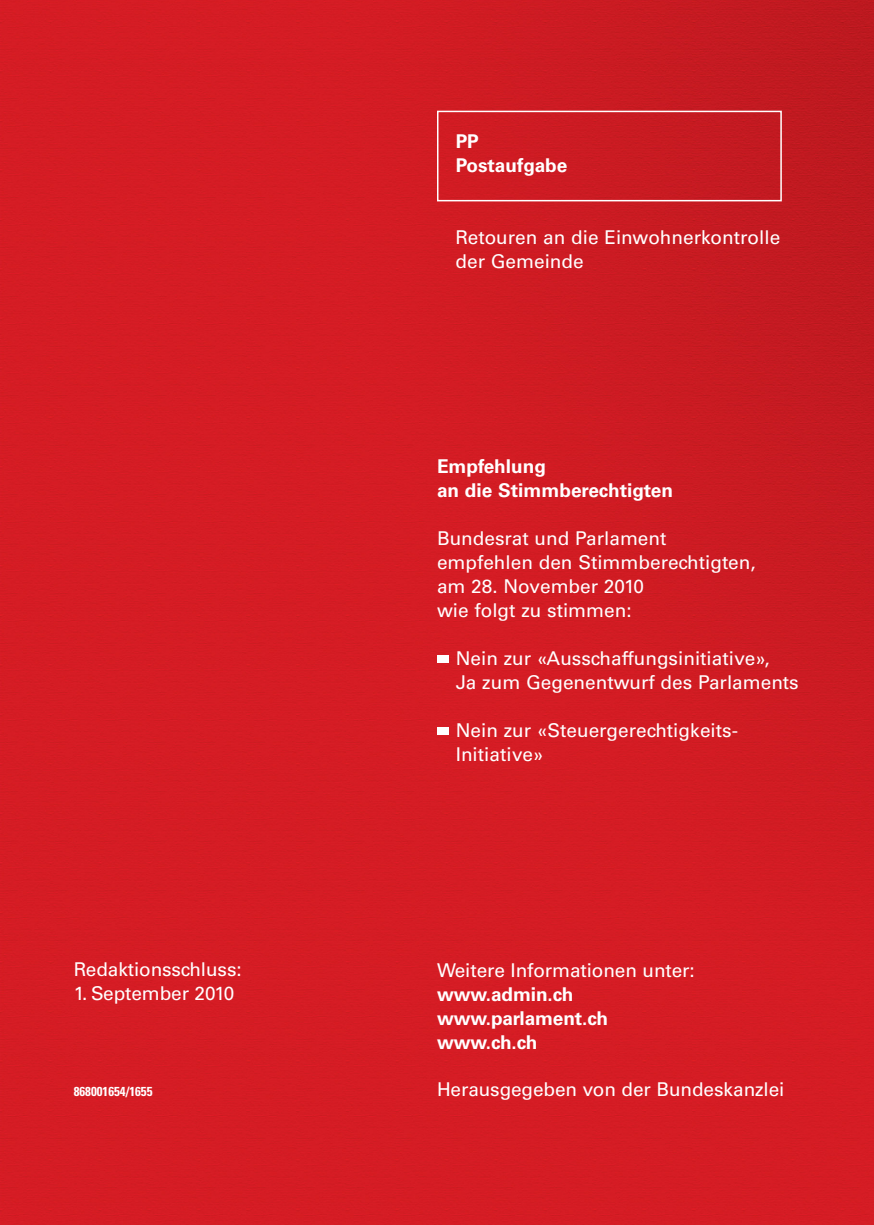
<style>
.page{position:relative;width:874px;height:1225px;background:#fff}
.page>*{position:absolute;margin:0;border:0;box-sizing:border-box;transform-origin:0 0}
.t1{font:19px/24px "Univers";color:#fff}
.t2{font:700 19px/24px "Univers";color:#fff}
.t3{font:700 condensed 13px "Univers";color:#fff}
</style>
<div class="page">
<img style="left:0;top:0;width:873px;height:1224px">
<div style="left:437px;top:111px;width:344px;height:90px;border:2px solid #fff"></div>
<div style="left:437px;top:655px;width:11px;height:7px;background:#fff"></div>
<div style="left:437px;top:727px;width:11px;height:7px;background:#fff"></div>
<p class="t2" style="left:455px;top:131px;width:113px">PP<br>Postaufgabe</p>
<p class="t1" style="left:455px;top:227px;width:326px">Retouren an die Einwohner kontrolle der Gemeinde</p>
<p class="t1" style="left:74px;top:959px;width:169px">Redaktionsschluss:</p>
<p class="t1" style="left:74px;top:983px;width:162px">1. September 2010</p>
<p class="t2" style="left:437px;top:456px;width:237px">Empfehlung<br>an die Stimmberechtigten</p>
<p class="t1" style="left:437px;top:528px;width:320px">Bundesrat und Parlament empfehlen den Stimmberechtigten, am 28. November 2010<br>wie folgt zu stimmen:</p>
<p class="t1" style="left:455px;top:648px;width:344px">Nein zur «Ausschaffungsinitiative»,<br>Ja zum Gegenentwurf des Parlaments</p>
<p class="t1" style="left:455px;top:720px;width:283px">Nein zur «Steuergerechtigkeits-<br>Initiative»</p>
<p class="t1" style="left:437px;top:959px;width:259px">Weitere Informationen unter:</p>
<p class="t2" style="left:437px;top:983px;width:172px">www.admin.ch www.parlament.ch www.ch.ch</p>
<p class="t3" style="left:74px;top:1087px;width:80px">868001654/1655</p>
<p class="t1" style="left:437px;top:1079px;width:349px">Herausgegeben von der Bundeskanzlei</p>
</div>
